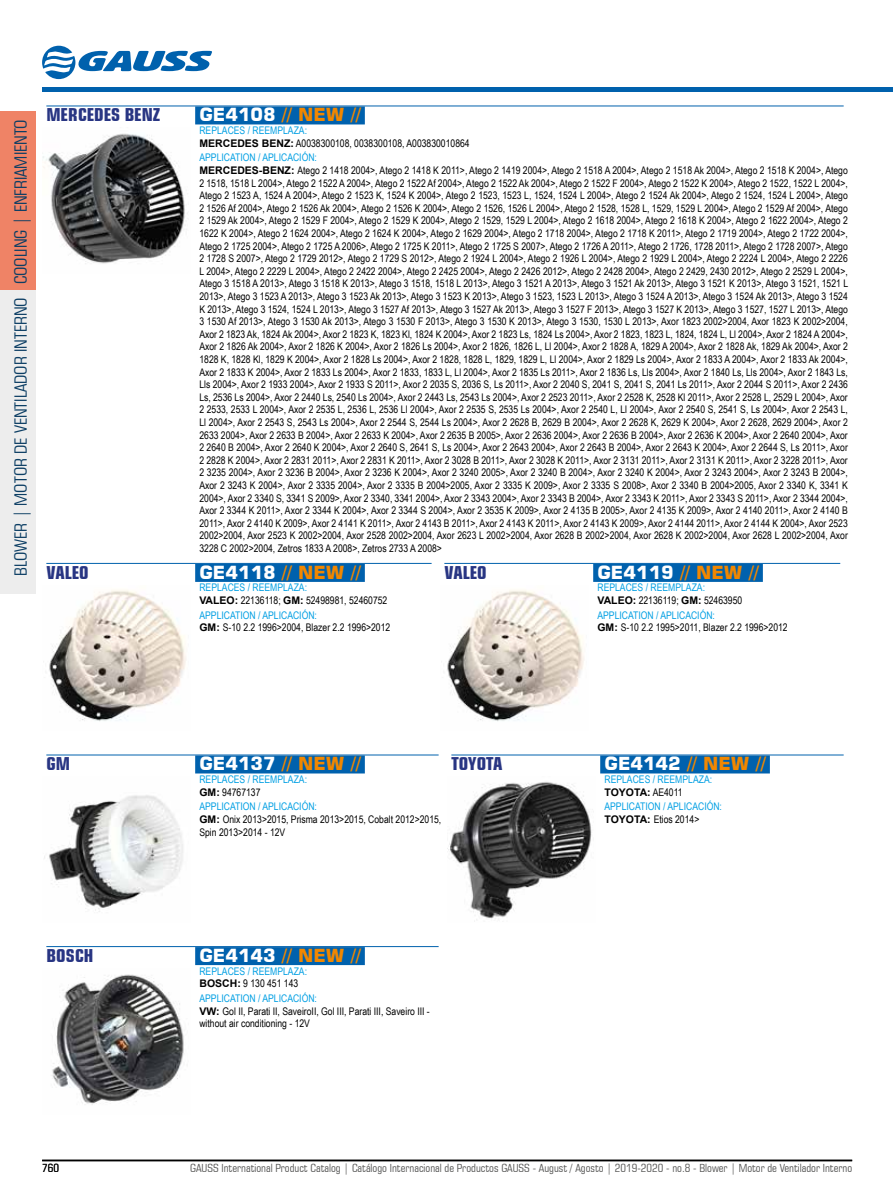
<style>
.page{position:relative;width:893px;height:1191px;background:#fff}
.page>*{position:absolute;margin:0;border:0;box-sizing:border-box;transform-origin:0 0}
.t1{font:700 18px "Square 721 BT";color:#f18700}
.t2{font:700 condensed 18px "Square 721 BT";color:#283583}
.t3{font:condensed 17.1px "Square 721 BT";color:#0c3e64}
.t4{font:condensed 11.25px "Square 721 BT";color:#575756}
.t5{font:condensed 11.25px "Square 721 BT";color:#000}
.t6{font:10.5px/12.6px "Arial Narrow";color:#000}
.t7{font:10.5px/12.6px "Arial Narrow";color:#009fe3}
.t8{font:700 10.5px "Arial";color:#000}
.s1{color:#fff}
.s2{color:#009fe3}
.s3{font-family:"Arial";font-weight:700}
.s4{font-family:"Arial";font-weight:700;color:#000}
.s5{color:#000}
.s6{font-family:"Arial Narrow";font-weight:400}
</style>
<div class="page">
<hr style="left:42px;top:1159px;width:810px;height:2px;background:#000">
<div style="left:0;top:111px;width:36px;height:179px;background:#ef8366"></div>
<div style="left:0;top:290px;width:36px;height:303px;background:#ededed"></div>
<svg style="left:42px;top:46px;width:170px;height:33px"></svg>
<hr style="left:42px;top:87px;width:851px;height:4px;background:#0061ad">
<hr style="left:46px;top:106px;width:798px;height:1px;background:#0061ad">
<div style="left:195px;top:106px;width:170px;height:18px;background:#0061ad"></div>
<img style="left:42px;top:133px;width:145px;height:131px">
<hr style="left:46px;top:563px;width:386px;height:1px;background:#0061ad">
<div style="left:195px;top:564px;width:170px;height:18px;background:#0061ad"></div>
<img style="left:49px;top:590px;width:137px;height:131px">
<hr style="left:444px;top:563px;width:396px;height:1px;background:#0061ad">
<div style="left:593px;top:564px;width:170px;height:18px;background:#0061ad"></div>
<img style="left:447px;top:590px;width:137px;height:131px">
<hr style="left:46px;top:754px;width:393px;height:1px;background:#0061ad">
<div style="left:195px;top:755px;width:170px;height:18px;background:#0061ad"></div>
<img style="left:44px;top:795px;width:139px;height:117px">
<hr style="left:451px;top:754px;width:393px;height:1px;background:#0061ad">
<div style="left:600px;top:755px;width:170px;height:18px;background:#0061ad"></div>
<img style="left:447px;top:782px;width:145px;height:140px">
<hr style="left:46px;top:946px;width:393px;height:1px;background:#0061ad">
<div style="left:195px;top:947px;width:170px;height:18px;background:#0061ad"></div>
<img style="left:52px;top:974px;width:132px;height:131px">
<h2 class="t3" style="left:10px;top:284px;width:166px;rotate:-90deg">COOLING | ENFRIAMIENTO</h2>
<h2 class="t3" style="left:10px;top:575px;width:280px;rotate:-90deg">BLOWER | MOTOR DE VENTILADOR INTERNO</h2>
<h1 class="t2" style="left:46px;top:104px;width:115px">MERCEDES BENZ</h1>
<h1 class="t1" style="left:199px;top:104px;width:163px"><span class="s1">GE4108</span> // NEW //</h1>
<p class="t6" style="left:199px;top:124px;width:272px"><span class="s2">REPLACES / REEMPLAZA:<br></span><span class="s3">MERCEDES BENZ:</span> A0038300108, 0038300108, A003830010864</p>
<p class="t6" style="left:199px;top:151px;width:650px"><span class="s2">APPLICATION / APLICACIÓN:<br></span><span class="s3">MERCEDES-BENZ:</span> Atego 2 1418 2004&gt;, Atego 2 1418 K 2011&gt;, Atego 2 1419 2004&gt;, Atego 2 1518 A 2004&gt;, Atego 2 1518 Ak 2004&gt;, Atego 2 1518 K 2004&gt;, Atego 2 1518, 1518 L 2004&gt;, Atego 2 1522 A 2004&gt;, Atego 2 1522 Af 2004&gt;, Atego 2 1522 Ak 2004&gt;, Atego 2 1522 F 2004&gt;, Atego 2 1522 K 2004&gt;, Atego 2 1522, 1522 L 2004&gt;, Atego 2 1523 A, 1524 A 2004&gt;, Atego 2 1523 K, 1524 K 2004&gt;, Atego 2 1523, 1523 L, 1524, 1524 L 2004&gt;, Atego 2 1524 Ak 2004&gt;, Atego 2 1524, 1524 L 2004&gt;, Atego 2 1526 Af 2004&gt;, Atego 2 1526 Ak 2004&gt;, Atego 2 1526 K 2004&gt;, Atego 2 1526, 1526 L 2004&gt;, Atego 2 1528, 1528 L, 1529, 1529 L 2004&gt;, Atego 2 1529 Af 2004&gt;, Atego 2 1529 Ak 2004&gt;, Atego 2 1529 F 2004&gt;, Atego 2 1529 K 2004&gt;, Atego 2 1529, 1529 L 2004&gt;, Atego 2 1618 2004&gt;, Atego 2 1618 K 2004&gt;, Atego 2 1622 2004&gt;, Atego 2<br>1622 K 2004&gt;, Atego 2 1624 2004&gt;, Atego 2 1624 K 2004&gt;, Atego 2 1629 2004&gt;, Atego 2 1718 2004&gt;, Atego 2 1718 K 2011&gt;, Atego 2 1719 2004&gt;, Atego 2 1722 2004&gt;, Atego 2 1725 2004&gt;, Atego 2 1725 A 2006&gt;, Atego 2 1725 K 2011&gt;, Atego 2 1725 S 2007&gt;, Atego 2 1726 A 2011&gt;, Atego 2 1726, 1728 2011&gt;, Atego 2 1728 2007&gt;, Atego 2 1728 S 2007&gt;, Atego 2 1729 2012&gt;, Atego 2 1729 S 2012&gt;, Atego 2 1924 L 2004&gt;, Atego 2 1926 L 2004&gt;, Atego 2 1929 L 2004&gt;, Atego 2 2224 L 2004&gt;, Atego 2 2226<br>L 2004&gt;, Atego 2 2229 L 2004&gt;, Atego 2 2422 2004&gt;, Atego 2 2425 2004&gt;, Atego 2 2426 2012&gt;, Atego 2 2428 2004&gt;, Atego 2 2429, 2430 2012&gt;, Atego 2 2529 L 2004&gt;, Atego 3 1518 A 2013&gt;, Atego 3 1518 K 2013&gt;, Atego 3 1518, 1518 L 2013&gt;, Atego 3 1521 A 2013&gt;, Atego 3 1521 Ak 2013&gt;, Atego 3 1521 K 2013&gt;, Atego 3 1521, 1521 L 2013&gt;, Atego 3 1523 A 2013&gt;, Atego 3 1523 Ak 2013&gt;, Atego 3 1523 K 2013&gt;, Atego 3 1523, 1523 L 2013&gt;, Atego 3 1524 A 2013&gt;, Atego 3 1524 Ak 2013&gt;, Atego 3 1524<br>K 2013&gt;, Atego 3 1524, 1524 L 2013&gt;, Atego 3 1527 Af 2013&gt;, Atego 3 1527 Ak 2013&gt;, Atego 3 1527 F 2013&gt;, Atego 3 1527 K 2013&gt;, Atego 3 1527, 1527 L 2013&gt;, Atego 3 1530 Af 2013&gt;, Atego 3 1530 Ak 2013&gt;, Atego 3 1530 F 2013&gt;, Atego 3 1530 K 2013&gt;, Atego 3 1530, 1530 L 2013&gt;, Axor 1823 2002&gt;2004, Axor 1823 K 2002&gt;2004, Axor 2 1823 Ak, 1824 Ak 2004&gt;, Axor 2 1823 K, 1823 Kl, 1824 K 2004&gt;, Axor 2 1823 Ls, 1824 Ls 2004&gt;, Axor 2 1823, 1823 L, 1824, 1824 L, Ll 2004&gt;, Axor 2 1824 A 2004&gt;, Axor 2 1826 Ak 2004&gt;, Axor 2 1826 K 2004&gt;, Axor 2 1826 Ls 2004&gt;, Axor 2 1826, 1826 L, Ll 2004&gt;, Axor 2 1828 A, 1829 A 2004&gt;, Axor 2 1828 Ak, 1829 Ak 2004&gt;, Axor 2<br>1828 K, 1828 Kl, 1829 K 2004&gt;, Axor 2 1828 Ls 2004&gt;, Axor 2 1828, 1828 L, 1829, 1829 L, Ll 2004&gt;, Axor 2 1829 Ls 2004&gt;, Axor 2 1833 A 2004&gt;, Axor 2 1833 Ak 2004&gt;, Axor 2 1833 K 2004&gt;, Axor 2 1833 Ls 2004&gt;, Axor 2 1833, 1833 L, Ll 2004&gt;, Axor 2 1835 Ls 2011&gt;, Axor 2 1836 Ls, Lls 2004&gt;, Axor 2 1840 Ls, Lls 2004&gt;, Axor 2 1843 Ls, Lls 2004&gt;, Axor 2 1933 2004&gt;, Axor 2 1933 S 2011&gt;, Axor 2 2035 S, 2036 S, Ls 2011&gt;, Axor 2 2040 S, 2041 S, 2041 S, 2041 Ls 2011&gt;, Axor 2 2044 S 2011&gt;, Axor 2 2436<br>Ls, 2536 Ls 2004&gt;, Axor 2 2440 Ls, 2540 Ls 2004&gt;, Axor 2 2443 Ls, 2543 Ls 2004&gt;, Axor 2 2523 2011&gt;, Axor 2 2528 K, 2528 Kl 2011&gt;, Axor 2 2528 L, 2529 L 2004&gt;, Axor 2 2533, 2533 L 2004&gt;, Axor 2 2535 L, 2536 L, 2536 Ll 2004&gt;, Axor 2 2535 S, 2535 Ls 2004&gt;, Axor 2 2540 L, Ll 2004&gt;, Axor 2 2540 S, 2541 S, Ls 2004&gt;, Axor 2 2543 L, Ll 2004&gt;, Axor 2 2543 S, 2543 Ls 2004&gt;, Axor 2 2544 S, 2544 Ls 2004&gt;, Axor 2 2628 B, 2629 B 2004&gt;, Axor 2 2628 K, 2629 K 2004&gt;, Axor 2 2628, 2629 2004&gt;, Axor 2<br>2633 2004&gt;, Axor 2 2633 B 2004&gt;, Axor 2 2633 K 2004&gt;, Axor 2 2635 B 2005&gt;, Axor 2 2636 2004&gt;, Axor 2 2636 B 2004&gt;, Axor 2 2636 K 2004&gt;, Axor 2 2640 2004&gt;, Axor 2 2640 B 2004&gt;, Axor 2 2640 K 2004&gt;, Axor 2 2640 S, 2641 S, Ls 2004&gt;, Axor 2 2643 2004&gt;, Axor 2 2643 B 2004&gt;, Axor 2 2643 K 2004&gt;, Axor 2 2644 S, Ls 2011&gt;, Axor 2 2828 K 2004&gt;, Axor 2 2831 2011&gt;, Axor 2 2831 K 2011&gt;, Axor 2 3028 B 2011&gt;, Axor 2 3028 K 2011&gt;, Axor 2 3131 2011&gt;, Axor 2 3131 K 2011&gt;, Axor 2 3228 2011&gt;, Axor 2 3235 2004&gt;, Axor 2 3236 B 2004&gt;, Axor 2 3236 K 2004&gt;, Axor 2 3240 2005&gt;, Axor 2 3240 B 2004&gt;, Axor 2 3240 K 2004&gt;, Axor 2 3243 2004&gt;, Axor 2 3243 B 2004&gt;, Axor 2 3243 K 2004&gt;, Axor 2 3335 2004&gt;, Axor 2 3335 B 2004&gt;2005, Axor 2 3335 K 2009&gt;, Axor 2 3335 S 2008&gt;, Axor 2 3340 B 2004&gt;2005, Axor 2 3340 K, 3341 K 2004&gt;, Axor 2 3340 S, 3341 S 2009&gt;, Axor 2 3340, 3341 2004&gt;, Axor 2 3343 2004&gt;, Axor 2 3343 B 2004&gt;, Axor 2 3343 K 2011&gt;, Axor 2 3343 S 2011&gt;, Axor 2 3344 2004&gt;, Axor 2 3344 K 2011&gt;, Axor 2 3344 K 2004&gt;, Axor 2 3344 S 2004&gt;, Axor 2 3535 K 2009&gt;, Axor 2 4135 B 2005&gt;, Axor 2 4135 K 2009&gt;, Axor 2 4140 2011&gt;, Axor 2 4140 B 2011&gt;, Axor 2 4140 K 2009&gt;, Axor 2 4141 K 2011&gt;, Axor 2 4143 B 2011&gt;, Axor 2 4143 K 2011&gt;, Axor 2 4143 K 2009&gt;, Axor 2 4144 2011&gt;, Axor 2 4144 K 2004&gt;, Axor 2523<br>2002&gt;2004, Axor 2523 K 2002&gt;2004, Axor 2528 2002&gt;2004, Axor 2623 L 2002&gt;2004, Axor 2628 B 2002&gt;2004, Axor 2628 K 2002&gt;2004, Axor 2628 L 2002&gt;2004, Axor 3228 C 2002&gt;2004, Zetros 1833 A 2008&gt;, Zetros 2733 A 2008&gt;</p>
<h1 class="t2" style="left:46px;top:561px;width:44px">VALEO</h1>
<h1 class="t1" style="left:199px;top:561px;width:163px"><span class="s1">GE4118</span> // NEW //</h1>
<p class="t6" style="left:199px;top:581px;width:189px"><span class="s2">REPLACES / REEMPLAZA:<br></span><span class="s3">VALEO:</span> 22136118; <span class="s3">GM:</span> 52498981, 52460752</p>
<p class="t6" style="left:199px;top:608px;width:192px"><span class="s2">APPLICATION / APLICACIÓN:<br></span><span class="s3">GM:</span> S-10 2.2 1996&gt;2004, Blazer 2.2 1996&gt;2012</p>
<h1 class="t2" style="left:444px;top:561px;width:44px">VALEO</h1>
<h1 class="t1" style="left:597px;top:561px;width:163px"><span class="s1">GE4119</span> // NEW //</h1>
<p class="t7" style="left:597px;top:581px;width:146px">REPLACES / REEMPLAZA:<br><span class="s4">VALEO:</span> <span class="s5">22136119;</span> <span class="s4">GM:</span> <span class="s5">52463950</span></p>
<p class="t6" style="left:597px;top:608px;width:192px"><span class="s2">APPLICATION / APLICACIÓN:<br></span><span class="s3">GM:</span> S-10 2.2 1995&gt;2011, Blazer 2.2 1996&gt;2012</p>
<h1 class="t2" style="left:46px;top:753px;width:25px">GM</h1>
<h1 class="t1" style="left:199px;top:753px;width:163px"><span class="s1">GE4137</span> // NEW //</h1>
<p class="t7" style="left:199px;top:772px;width:109px">REPLACES / REEMPLAZA:<br><span class="s4">GM:</span> <span class="s5">94767137</span></p>
<p class="t6" style="left:199px;top:800px;width:243px"><span class="s2">APPLICATION / APLICACIÓN:<br></span><span class="s3">GM:</span> Onix 2013&gt;2015, Prisma 2013&gt;2015, Cobalt 2012&gt;2015,<br>Spin 2013&gt;2014 - 12V</p>
<h1 class="t2" style="left:451px;top:753px;width:53px">TOYOTA</h1>
<h1 class="t1" style="left:604px;top:753px;width:163px"><span class="s1">GE4142</span> // NEW //</h1>
<p class="t7" style="left:604px;top:772px;width:109px">REPLACES / REEMPLAZA:</p>
<p class="t8" style="left:604px;top:784px;width:80px">TOYOTA: <span class="s6">AE4011</span></p>
<p class="t7" style="left:604px;top:800px;width:119px">APPLICATION / APLICACIÓN:<br><span class="s4">TOYOTA:</span> <span class="s5">Etios 2014&gt;</span></p>
<h1 class="t2" style="left:46px;top:944px;width:49px">BOSCH</h1>
<h1 class="t1" style="left:199px;top:944px;width:163px"><span class="s1">GE4143</span> // NEW //</h1>
<p class="t7" style="left:199px;top:964px;width:109px">REPLACES / REEMPLAZA:<br><span class="s4">BOSCH:</span> <span class="s5">9 130 451 143</span></p>
<p class="t6" style="left:199px;top:991px;width:232px"><span class="s2">APPLICATION / APLICACIÓN:<br></span><span class="s3">VW:</span> Gol II, Parati II, SaveiroII, Gol III, Parati III, Saveiro III - without air conditioning - 12V</p>
<p class="t5" style="left:42px;top:1161px;width:18px">760</p>
<p class="t4" style="left:190px;top:1161px;width:663px">GAUSS International Product Catalog | Catálogo Internacional de Productos GAUSS - August / Agosto | 2019-2020 - no.8 - Blower | Motor de Ventilador Interno</p>
</div>
